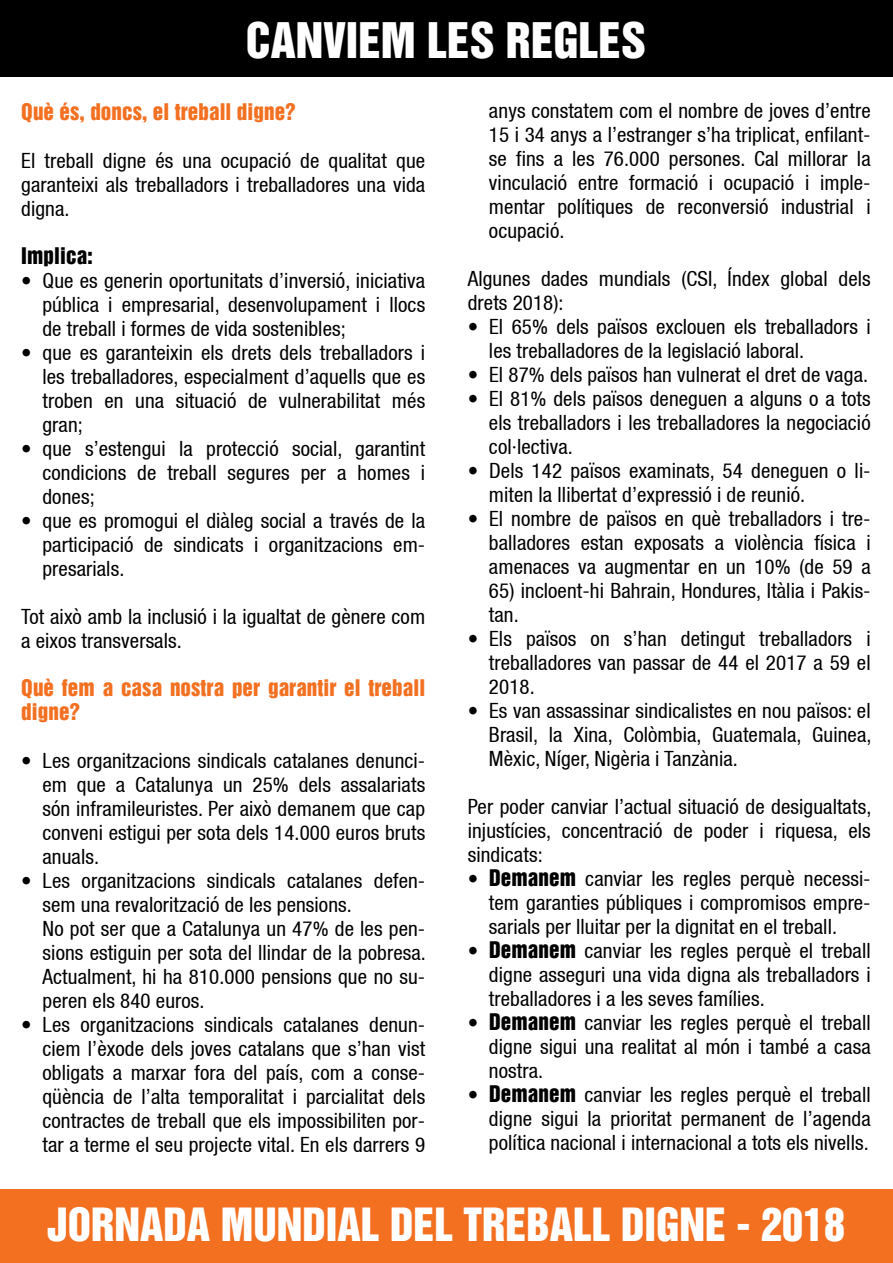
<style>
.page{position:relative;width:893px;height:1263px;background:#fff}
.page>*{position:absolute;margin:0;border:0;box-sizing:border-box;transform-origin:0 0}
.t1{font:45px "Helvetica Inserat";color:#fff}
.t2{font:42px "Helvetica Inserat";color:#fff}
.t3{font:condensed 21px/24px "Helvetica 57";letter-spacing:.005em;color:#000;text-align:justify}
.t4{font:21px/24px "Helvetica Inserat";letter-spacing:.005em;color:#f37021}
.t5{font:21px "Helvetica Inserat";letter-spacing:.005em;color:#000}
.s1{font-family:"Helvetica Inserat";font-stretch:normal}
</style>
<div class="page">
<div style="left:0;top:0;width:893px;height:77px;background:#000"></div>
<div style="left:0;top:1189px;width:893px;height:74px;background:#f37021"></div>
<h1 class="t1" style="left:246px;top:22px;width:402px">CANVIEM LES REGLES</h1>
<p class="t4" style="left:21px;top:101px;width:276px">Què és, doncs, el treball digne?</p>
<p class="t3" style="left:21px;top:151px;width:405px">El treball digne és una ocupació de qualitat que garanteixi als treballadors i treballadores una vida digna.</p>
<p class="t5" style="left:21px;top:248px;width:73px">Implica:</p>
<p class="t3" style="left:42px;top:271px;width:384px;text-indent:-21px">• Que es generin oportunitats d’inversió, iniciativa pública i empresarial, desenvolupament i llocs de treball i formes de vida sostenibles;</p>
<p class="t3" style="left:42px;top:343px;width:384px;text-indent:-21px">• que es garanteixin els drets dels treballadors i les treballadores, especialment d’aquells que es troben en una situació de vulnerabilitat més gran;</p>
<p class="t3" style="left:42px;top:439px;width:384px;text-indent:-21px">• que s’estengui la protecció social, garantint condicions de treball segures per a homes i dones;</p>
<p class="t3" style="left:42px;top:511px;width:384px;text-indent:-21px">• que es promogui el diàleg social a través de la participació de sindicats i organitzacions em&shy;presarials.</p>
<p class="t3" style="left:21px;top:607px;width:405px">Tot això amb la inclusió i la igualtat de gènere com a eixos transversals.</p>
<p class="t4" style="left:21px;top:677px;width:405px">Què fem a casa nostra per garantir el treball digne?</p>
<p class="t3" style="left:42px;top:751px;width:384px;text-indent:-21px">• Les organitzacions sindicals catalanes denunci&shy;em que a Catalunya un 25% dels assalariats són inframileuristes. Per això demanem que cap conveni estigui per sota dels 14.000 euros bruts anuals.</p>
<p class="t3" style="left:42px;top:871px;width:385px;text-align:left;text-indent:-21px">• Les organitzacions sindicals catalanes defen&shy;sem una revalorització de les pensions.<br>No pot ser que a Catalunya un 47% de les pen&shy;sions estiguin per sota del llindar de la pobresa.<br>Actualment, hi ha 810.000 pensions que no su&shy;peren els 840 euros.</p>
<p class="t3" style="left:42px;top:1015px;width:384px;text-indent:-21px">• Les organitzacions sindicals catalanes denun&shy;ciem l’èxode dels joves catalans que s’han vist obligats a marxar fora del país, com a conse&shy;qüència de l’alta temporalitat i parcialitat dels contractes de treball que els impossibiliten por&shy;tar a terme el seu projecte vital. En els darrers 9</p>
<p class="t3" style="left:489px;top:100px;width:383px">anys constatem com el nombre de joves d’entre 15 i 34 anys a l’estranger s’ha triplicat, enfilant&shy;se fins a les 76.000 persones. Cal millorar la vinculació entre formació i ocupació i imple&shy;mentar polítiques de reconversió industrial i ocupació.</p>
<p class="t3" style="left:468px;top:268px;width:404px">Algunes dades mundials (CSI, Índex global dels drets 2018):</p>
<p class="t3" style="left:489px;top:316px;width:383px;text-indent:-21px">• El 65% dels països exclouen els treballadors i les treballadores de la legislació laboral.</p>
<p class="t3" style="left:468px;top:364px;width:402px">• El 87% dels països han vulnerat el dret de vaga.</p>
<p class="t3" style="left:489px;top:388px;width:383px;text-indent:-21px">• El 81% dels països deneguen a alguns o a tots els treballadors i les treballadores la negociació col∙lectiva.</p>
<p class="t3" style="left:489px;top:460px;width:383px;text-indent:-21px">• Dels 142 països examinats, 54 deneguen o li&shy;miten la llibertat d’expressió i de reunió.</p>
<p class="t3" style="left:489px;top:508px;width:383px;text-indent:-21px">• El nombre de països en què treballadors i tre&shy;balladores estan exposats a violència física i amenaces va augmentar en un 10% (de 59 a</p>
<p class="t3" style="left:489px;top:580px;width:383px">65) incloent-hi Bahrain, Hondures, Itàlia i Pakis&shy;tan.</p>
<p class="t3" style="left:489px;top:628px;width:383px;text-indent:-21px">• Els països on s’han detingut treballadors i treballadores van passar de 44 el 2017 a 59 el 2018.</p>
<p class="t3" style="left:489px;top:700px;width:384px;text-indent:-21px">• Es van assassinar sindicalistes en nou països: el Brasil, la Xina, Colòmbia, Guatemala, Guinea, Mèxic, Níger, Nigèria i Tanzània.</p>
<p class="t3" style="left:468px;top:796px;width:405px">Per poder canviar l’actual situació de desigualtats, injustícies, concentració de poder i riquesa, els sindicats:</p>
<p class="t3" style="left:489px;top:868px;width:383px;text-indent:-21px">• <span class="s1">Demanem</span> canviar les regles perquè necessi&shy;tem garanties públiques i compromisos empre&shy;sarials per lluitar per la dignitat en el treball.</p>
<p class="t3" style="left:489px;top:940px;width:383px;text-indent:-21px">• <span class="s1">Demanem</span> canviar les regles perquè el treball digne asseguri una vida digna als treballadors i treballadores i a les seves famílies.</p>
<p class="t3" style="left:489px;top:1012px;width:383px;text-indent:-21px">• <span class="s1">Demanem</span> canviar les regles perquè el treball digne sigui una realitat al món i també a casa nostra.</p>
<p class="t3" style="left:489px;top:1084px;width:383px;text-indent:-21px">• <span class="s1">Demanem</span> canviar les regles perquè el treball digne sigui la prioritat permanent de l’agenda política nacional i internacional a tots els nivells.</p>
<h2 class="t2" style="left:47px;top:1207px;width:800px">JORNADA MUNDIAL DEL TREBALL DIGNE - 2018</h2>
</div>
